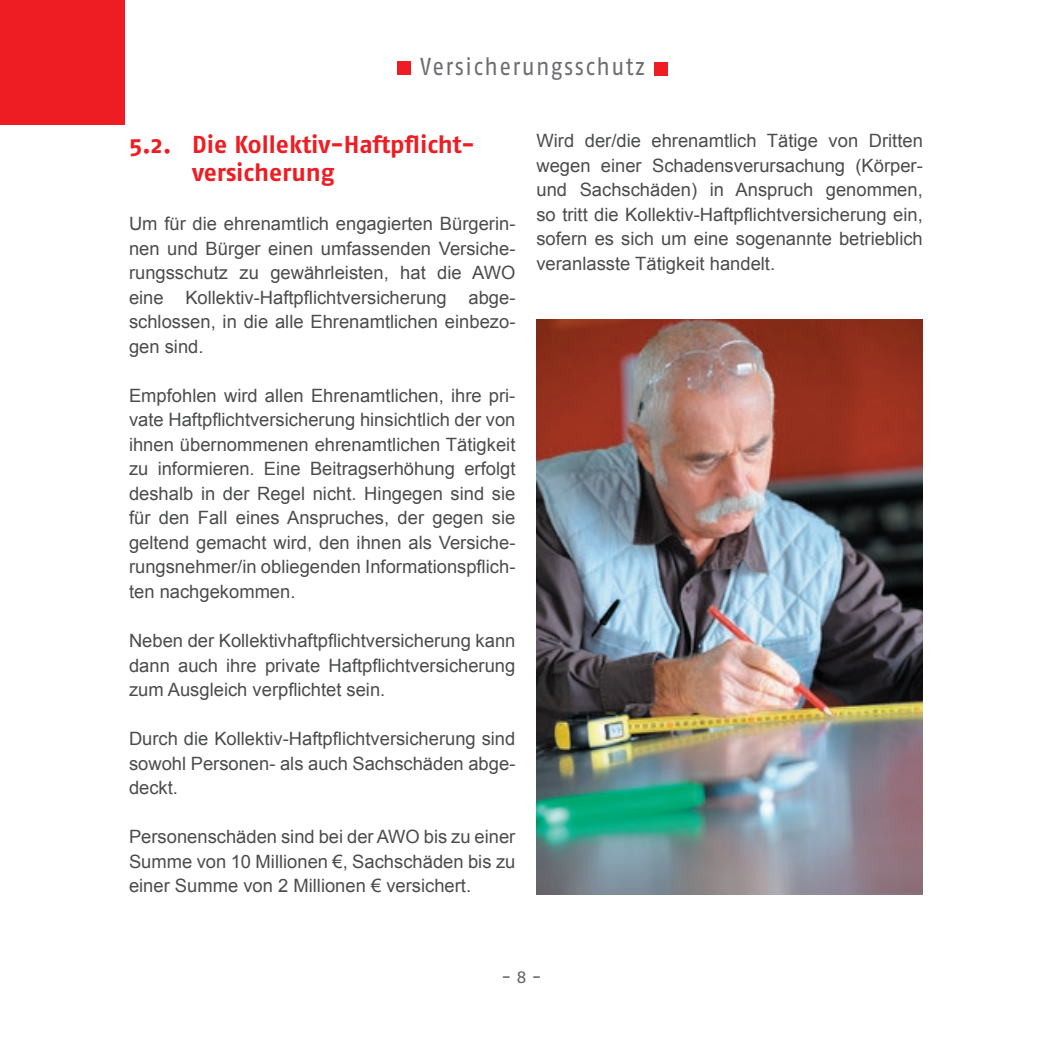
<style>
.page{position:relative;width:1042px;height:1042px;background:#fff}
.page>*{position:absolute;margin:0;border:0;box-sizing:border-box;transform-origin:0 0}
.t1{font:700 24.5px/28px "Fago OT";letter-spacing:-.005em;color:#ee1d23}
.t2{font:24.5px "Fago OT";letter-spacing:.06em;color:#6c6d70;scale:.91 1}
.t3{font:18.38px/24.5px "Arial";color:#4b4c4d;text-align:justify}
.t4{font:17.5px "Fago OT";color:#636366}
</style>
<div class="page">
<div style="left:0;top:0;width:124px;height:124px;background:#ee1d23"></div>
<div style="left:397px;top:61px;width:13px;height:13px;background:#ee1d23"></div>
<div style="left:655px;top:62px;width:13px;height:13px;background:#ee1d23"></div>
<img style="left:536px;top:319px;width:387px;height:576px">
<h1 class="t2" style="left:420px;top:52px;width:248px">Versicherungsschutz</h1>
<h1 class="t1" style="left:192px;top:131px;width:284px;text-indent:-63px">5.2. Die Kollektiv-Haftpflicht&shy;versicherung</h1>
<p class="t3" style="left:129px;top:212px;width:388px">Um für die ehrenamtlich engagierten Bürgerin&shy;nen und Bürger einen umfassenden Versiche&shy;rungsschutz zu gewährleisten, hat die AWO eine Kollektiv-Haftpflichtversicherung abge&shy;schlossen, in die alle Ehrenamtlichen einbezo&shy;gen sind.</p>
<p class="t3" style="left:129px;top:383px;width:388px">Empfohlen wird allen Ehrenamtlichen, ihre pri&shy;vate Haftpflichtversicherung hinsichtlich der von ihnen übernommenen ehrenamtlichen Tätigkeit zu informieren. Eine Beitragserhöhung erfolgt deshalb in der Regel nicht. Hingegen sind sie für den Fall eines Anspruches, der gegen sie geltend gemacht wird, den ihnen als Versiche&shy;rungsnehmer/in obliegenden Informationspflich&shy;ten nachgekommen.</p>
<p class="t3" style="left:129px;top:628px;width:388px">Neben der Kollektivhaftpflichtversicherung kann dann auch ihre private Haftpflichtversicherung zum Ausgleich verpflichtet sein.</p>
<p class="t3" style="left:129px;top:726px;width:388px">Durch die Kollektiv-Haftpflichtversicherung sind sowohl Personen- als auch Sachschäden abge&shy;deckt.</p>
<p class="t3" style="left:129px;top:824px;width:388px">Personenschäden sind bei der AWO bis zu einer Summe von 10 Millionen €, Sachschäden bis zu einer Summe von 2 Millionen € versichert.</p>
<p class="t3" style="left:536px;top:129px;width:388px">Wird der/die ehrenamtlich Tätige von Dritten wegen einer Schadensverursachung (Körper&shy;und Sachschäden) in Anspruch genommen, so tritt die Kollektiv-Haftpflichtversicherung ein, sofern es sich um eine sogenannte betrieblich veranlasste Tätigkeit handelt.</p>
<p class="t4" style="left:501px;top:966px;width:42px">- 8 -</p>
</div>
